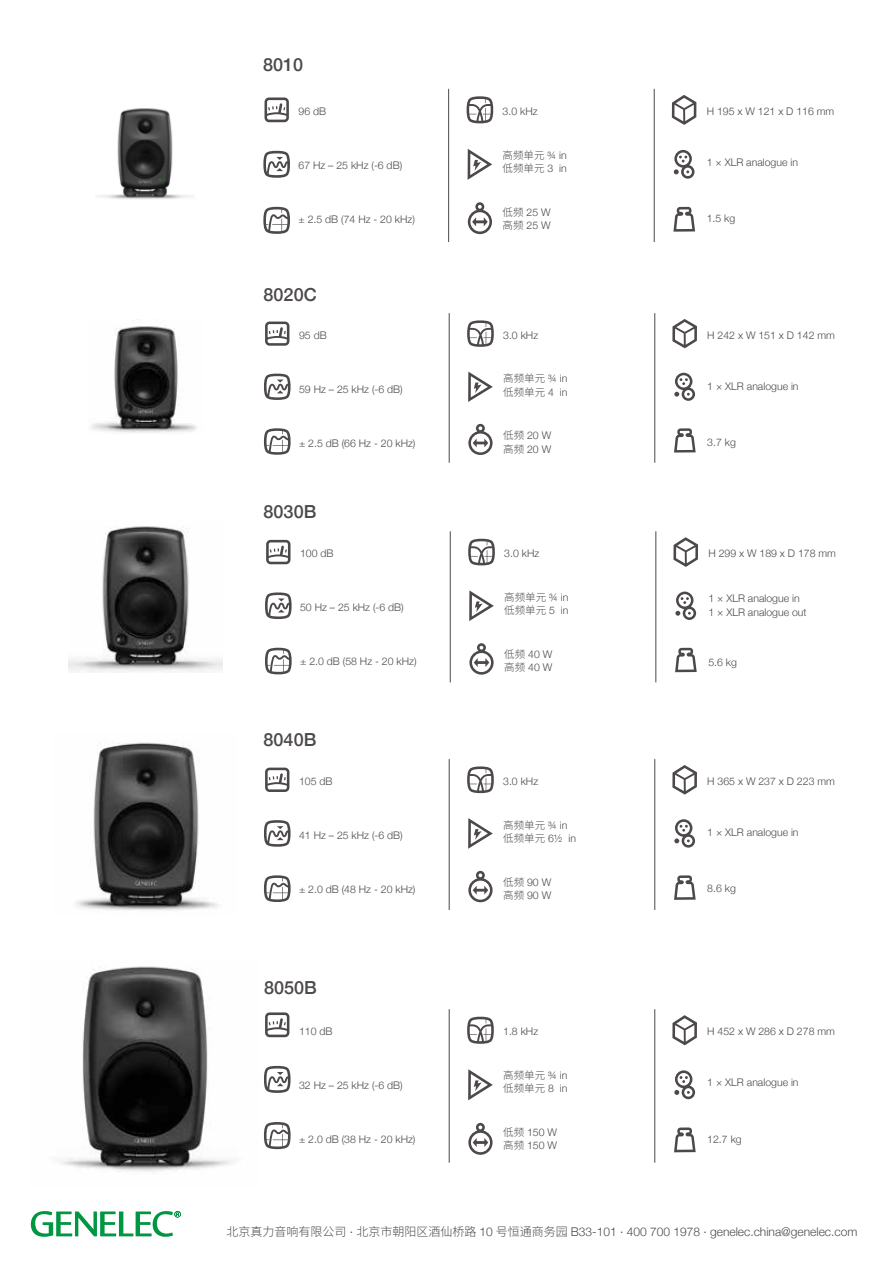
<style>
.page{position:relative;width:893px;height:1263px;background:#fff}
.page>*{position:absolute;margin:0;border:0;box-sizing:border-box;transform-origin:0 0}
.t1{font:500 18px "Helvetica Neue";color:#4c4948}
.t2{font:300 12px "Helvetica Neue";color:#4c4948}
.t3{font:300 10.5px/13.5px "Helvetica Neue";color:#4c4948}
.t4{font:300 10.5px/13.5px "Source Han Sans CN";color:#4c4948}
.s1{font-family:"Helvetica Neue"}
.s2{font-family:"Source Han Sans CN"}
</style>
<div class="page">
<img style="left:98px;top:108px;width:94px;height:91px">
<img style="left:91px;top:326px;width:106px;height:107px">
<img style="left:69px;top:526px;width:154px;height:146px">
<img style="left:75px;top:742px;width:143px;height:169px">
<img style="left:60px;top:966px;width:173px;height:206px">
<hr style="left:654px;top:313px;width:1px;height:150px;background:#4c4948">
<hr style="left:449px;top:313px;width:1px;height:150px;background:#4c4948">
<svg style="left:468px;top:424px;width:25px;height:31px"></svg>
<svg style="left:674px;top:373px;width:21px;height:28px"></svg>
<svg style="left:672px;top:319px;width:25px;height:29px"></svg>
<svg style="left:264px;top:428px;width:27px;height:27px"></svg>
<svg style="left:467px;top:320px;width:27px;height:27px"></svg>
<svg style="left:264px;top:374px;width:27px;height:26px"></svg>
<svg style="left:265px;top:322px;width:24px;height:24px"></svg>
<svg style="left:468px;top:372px;width:25px;height:30px"></svg>
<svg style="left:674px;top:428px;width:22px;height:25px"></svg>
<hr style="left:656px;top:531px;width:1px;height:151px;background:#4c4948">
<hr style="left:450px;top:531px;width:1px;height:151px;background:#4c4948">
<svg style="left:469px;top:643px;width:25px;height:32px"></svg>
<svg style="left:675px;top:592px;width:21px;height:28px"></svg>
<svg style="left:673px;top:537px;width:25px;height:30px"></svg>
<svg style="left:265px;top:648px;width:27px;height:26px"></svg>
<svg style="left:468px;top:539px;width:27px;height:26px"></svg>
<svg style="left:265px;top:592px;width:27px;height:27px"></svg>
<svg style="left:266px;top:540px;width:24px;height:24px"></svg>
<svg style="left:469px;top:590px;width:25px;height:31px"></svg>
<svg style="left:675px;top:648px;width:22px;height:24px"></svg>
<hr style="left:654px;top:759px;width:1px;height:151px;background:#4c4948">
<hr style="left:449px;top:759px;width:1px;height:151px;background:#4c4948">
<svg style="left:468px;top:871px;width:25px;height:31px"></svg>
<svg style="left:674px;top:819px;width:21px;height:29px"></svg>
<svg style="left:672px;top:765px;width:25px;height:30px"></svg>
<svg style="left:264px;top:875px;width:27px;height:27px"></svg>
<svg style="left:467px;top:766px;width:27px;height:27px"></svg>
<svg style="left:264px;top:820px;width:27px;height:27px"></svg>
<svg style="left:265px;top:768px;width:24px;height:24px"></svg>
<svg style="left:468px;top:818px;width:25px;height:31px"></svg>
<svg style="left:674px;top:875px;width:22px;height:25px"></svg>
<hr style="left:654px;top:1009px;width:1px;height:154px;background:#4c4948">
<hr style="left:449px;top:1009px;width:1px;height:154px;background:#4c4948">
<svg style="left:468px;top:1123px;width:25px;height:32px"></svg>
<svg style="left:674px;top:1070px;width:21px;height:29px"></svg>
<svg style="left:672px;top:1015px;width:25px;height:30px"></svg>
<svg style="left:264px;top:1122px;width:27px;height:27px"></svg>
<svg style="left:467px;top:1017px;width:27px;height:27px"></svg>
<svg style="left:264px;top:1066px;width:27px;height:27px"></svg>
<svg style="left:265px;top:1012px;width:24px;height:25px"></svg>
<svg style="left:468px;top:1069px;width:25px;height:31px"></svg>
<svg style="left:674px;top:1127px;width:22px;height:25px"></svg>
<hr style="left:654px;top:89px;width:1px;height:153px;background:#4c4948">
<hr style="left:448px;top:89px;width:1px;height:153px;background:#4c4948">
<svg style="left:468px;top:202px;width:24px;height:32px"></svg>
<svg style="left:674px;top:150px;width:20px;height:29px"></svg>
<svg style="left:672px;top:95px;width:24px;height:30px"></svg>
<svg style="left:263px;top:207px;width:27px;height:27px"></svg>
<svg style="left:467px;top:96px;width:26px;height:27px"></svg>
<svg style="left:263px;top:151px;width:27px;height:27px"></svg>
<svg style="left:264px;top:97px;width:25px;height:25px"></svg>
<svg style="left:468px;top:149px;width:24px;height:31px"></svg>
<svg style="left:673px;top:207px;width:22px;height:25px"></svg>
<svg style="left:31px;top:1211px;width:150px;height:26px"></svg>
<h1 class="t1" style="left:263px;top:50px;width:42px">8010</h1>
<p class="t3" style="left:298px;top:104px;width:29px">96 dB</p>
<p class="t3" style="left:298px;top:158px;width:105px">67 Hz – 25 kHz (-6 dB)</p>
<p class="t3" style="left:298px;top:212px;width:118px">± 2.5 dB (74 Hz - 20 kHz)</p>
<p class="t3" style="left:503px;top:104px;width:37px">3.0 kHz</p>
<p class="t4" style="left:503px;top:148px;width:66px">高频单元 <span class="s1">¾ in</span>低频单元 <span class="s1">3 in</span></p>
<p class="t3" style="left:503px;top:204px;width:50px"><span class="s2">低频</span> 25 W<span class="s2">高频</span> 25 W</p>
<p class="t3" style="left:707px;top:104px;width:129px">H 195 x W 121 x D 116 mm</p>
<p class="t3" style="left:707px;top:155px;width:93px">1 × XLR analogue in</p>
<p class="t3" style="left:707px;top:211px;width:30px">1.5 kg</p>
<h1 class="t1" style="left:264px;top:281px;width:55px">8020C</h1>
<p class="t3" style="left:299px;top:328px;width:29px">95 dB</p>
<p class="t3" style="left:299px;top:382px;width:105px">59 Hz – 25 kHz (-6 dB)</p>
<p class="t3" style="left:299px;top:436px;width:118px">± 2.5 dB (66 Hz - 20 kHz)</p>
<p class="t3" style="left:503px;top:328px;width:37px">3.0 kHz</p>
<p class="t4" style="left:503px;top:372px;width:66px">高频单元 <span class="s1">¾ in</span>低频单元 <span class="s1">4 in</span></p>
<p class="t3" style="left:503px;top:428px;width:50px"><span class="s2">低频</span> 20 W<span class="s2">高频</span> 20 W</p>
<p class="t3" style="left:707px;top:328px;width:129px">H 242 x W 151 x D 142 mm</p>
<p class="t3" style="left:707px;top:379px;width:93px">1 × XLR analogue in</p>
<p class="t3" style="left:707px;top:435px;width:30px">3.7 kg</p>
<h1 class="t1" style="left:264px;top:497px;width:54px">8030B</h1>
<p class="t3" style="left:300px;top:546px;width:35px">100 dB</p>
<p class="t3" style="left:300px;top:600px;width:105px">50 Hz – 25 kHz (-6 dB)</p>
<p class="t3" style="left:300px;top:654px;width:118px">± 2.0 dB (58 Hz - 20 kHz)</p>
<p class="t3" style="left:504px;top:546px;width:37px">3.0 kHz</p>
<p class="t4" style="left:504px;top:590px;width:66px">高频单元 <span class="s1">¾ in</span>低频单元 <span class="s1">5 in</span></p>
<p class="t3" style="left:504px;top:646px;width:50px"><span class="s2">低频</span> 40 W<span class="s2">高频</span> 40 W</p>
<p class="t3" style="left:708px;top:546px;width:129px">H 299 x W 189 x D 178 mm</p>
<p class="t3" style="left:708px;top:591px;width:100px">1 × XLR analogue in<br>1 × XLR analogue out</p>
<p class="t3" style="left:708px;top:655px;width:30px">5.6 kg</p>
<h1 class="t1" style="left:264px;top:725px;width:54px">8040B</h1>
<p class="t3" style="left:299px;top:774px;width:35px">105 dB</p>
<p class="t3" style="left:299px;top:828px;width:105px">41 Hz – 25 kHz (-6 dB)</p>
<p class="t3" style="left:299px;top:882px;width:118px">± 2.0 dB (48 Hz - 20 kHz)</p>
<p class="t3" style="left:503px;top:774px;width:37px">3.0 kHz</p>
<p class="t4" style="left:503px;top:818px;width:74px">高频单元 <span class="s1">¾ in</span>低频单元 <span class="s1">6½ in</span></p>
<p class="t3" style="left:503px;top:874px;width:50px"><span class="s2">低频</span> 90 W<span class="s2">高频</span> 90 W</p>
<p class="t3" style="left:707px;top:774px;width:129px">H 365 x W 237 x D 223 mm</p>
<p class="t3" style="left:707px;top:825px;width:93px">1 × XLR analogue in</p>
<p class="t3" style="left:707px;top:881px;width:30px">8.6 kg</p>
<h1 class="t1" style="left:264px;top:973px;width:54px">8050B</h1>
<p class="t3" style="left:299px;top:1024px;width:35px">110 dB</p>
<p class="t3" style="left:299px;top:1078px;width:105px">32 Hz – 25 kHz (-6 dB)</p>
<p class="t3" style="left:299px;top:1132px;width:118px">± 2.0 dB (38 Hz - 20 kHz)</p>
<p class="t3" style="left:503px;top:1024px;width:37px">1.8 kHz</p>
<p class="t4" style="left:503px;top:1068px;width:66px">高频单元 <span class="s1">¾ in</span>低频单元 <span class="s1">8 in</span></p>
<p class="t3" style="left:503px;top:1125px;width:55px"><span class="s2">低频</span> 150 W<span class="s2">高频</span> 150 W</p>
<p class="t3" style="left:707px;top:1024px;width:129px">H 452 x W 286 x D 278 mm</p>
<p class="t3" style="left:707px;top:1075px;width:93px">1 × XLR analogue in</p>
<p class="t3" style="left:707px;top:1131px;width:36px">12.7 kg</p>
<p class="t2" style="left:226px;top:1222px;width:632px"><span class="s2">北京真力音响有限公司</span> · <span class="s2">北京市朝阳区酒仙桥路</span> 10 <span class="s2">号恒通商务园</span> B33-101 · 400 700 1978 · genelec.china@genelec.com</p>
</div>
